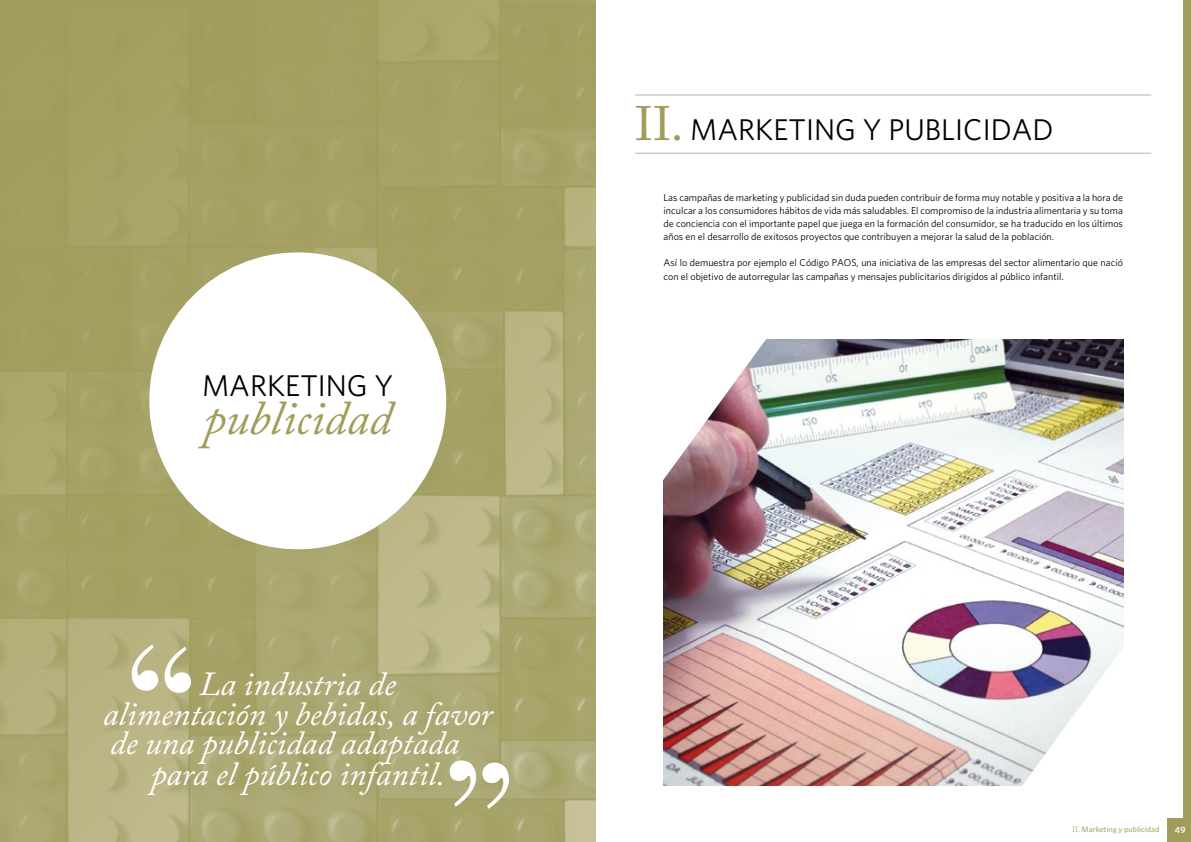
<style>
.page{position:relative;width:1191px;height:842px;background:#fff}
.page>*{position:absolute;margin:0;border:0;box-sizing:border-box;transform-origin:0 0}
.t1{font:italic 48px "Adobe Caslon Pro";color:#a19c59}
.t2{font:italic 33.5px/30px "Adobe Caslon Pro";color:#fff;text-align:center}
.t3{font:30px "Whitney";color:#000}
.t4{font:10px/13px "Whitney";color:#000;text-align:justify}
.t5{font:600 9px "Whitney";color:#fff}
.t6{font:600 8px "Whitney";color:#bdb789}
.s1{font-family:"Adobe Caslon Pro";font-size:48px;color:#a19c59}
.s2{font-family:"Adobe Caslon Pro";font-weight:400}
</style>
<div class="page">
<div style="left:1183px;top:0;width:8px;height:842px;background:#a19c59"></div>
<div style="left:1167px;top:818px;width:24px;height:24px;background:#a19c59"></div>
<img style="left:0;top:0;width:595px;height:842px">
<div style="left:149px;top:252px;width:297px;height:297px;background:#fff;border-radius:50%"></div>
<svg style="left:132px;top:644px;width:26px;height:47px"></svg>
<svg style="left:165px;top:647px;width:26px;height:46px"></svg>
<svg style="left:482px;top:762px;width:27px;height:47px"></svg>
<svg style="left:449px;top:760px;width:27px;height:47px"></svg>
<hr style="left:635px;top:153px;width:516px;height:1px;background:#b1b3b4">
<hr style="left:635px;top:94px;width:516px;height:1px;background:#b1b3b4">
<img style="left:664px;top:340px;width:459px;height:446px">
<img style="left:663px;top:339px;width:117px;height:174px">
<svg style="left:1007px;top:613px;width:117px;height:173px"></svg>
<h3 class="t3" style="left:202px;top:368px;width:22px">MAR</h3>
<h3 class="t3" style="left:267px;top:368px;width:34px">KETIN</h3>
<h3 class="t3" style="left:347px;top:368px;width:46px">G Y</h3>
<h1 class="t1" style="left:204px;top:389px;width:190px">publicidad</h1>
<h2 class="t2" style="left:103px;top:668px;width:391px">La industria de<br>alimentación y bebidas, a favor</h2>
<h2 class="t2" style="left:151px;top:758px;width:296px">para el público infantil.</h2>
<h2 class="t2" style="left:110px;top:728px;width:350px">de una publicidad adaptada</h2>
<h3 class="t3" style="left:635px;top:112px;width:420px"><span class="s1">II.</span> Marketing y publicidad</h3>
<p class="t4" style="left:663px;top:191px;width:461px">Las campañas de marketing y publicidad sin duda pueden contribuir de forma muy notable y positiva a la hora de inculcar a los consumidores hábitos de vida más saludables. El compromiso de la industria alimentaria y su toma de conciencia con el importante papel que juega en la formación del consumidor, se ha traducido en los últimos años en el desarrollo de exitosos proyectos que contribuyen a mejorar la salud de la población.</p>
<p class="t4" style="left:663px;top:256px;width:175px">Así lo demuestra por ejemplo el Código PAOS</p>
<p class="t4" style="left:663px;top:256px;width:461px;text-indent:193px">, una iniciativa de las empresas del sector alimentario que nació con el objetivo de autorregular las campañas y mensajes publicitarios dirigidos al público infantil.</p>
<p class="t6" style="left:1072px;top:825px;width:89px"><span class="s2">II.</span> Marketing y publicidad</p>
<p class="t5" style="left:1175px;top:825px;width:12px">49</p>
</div>
